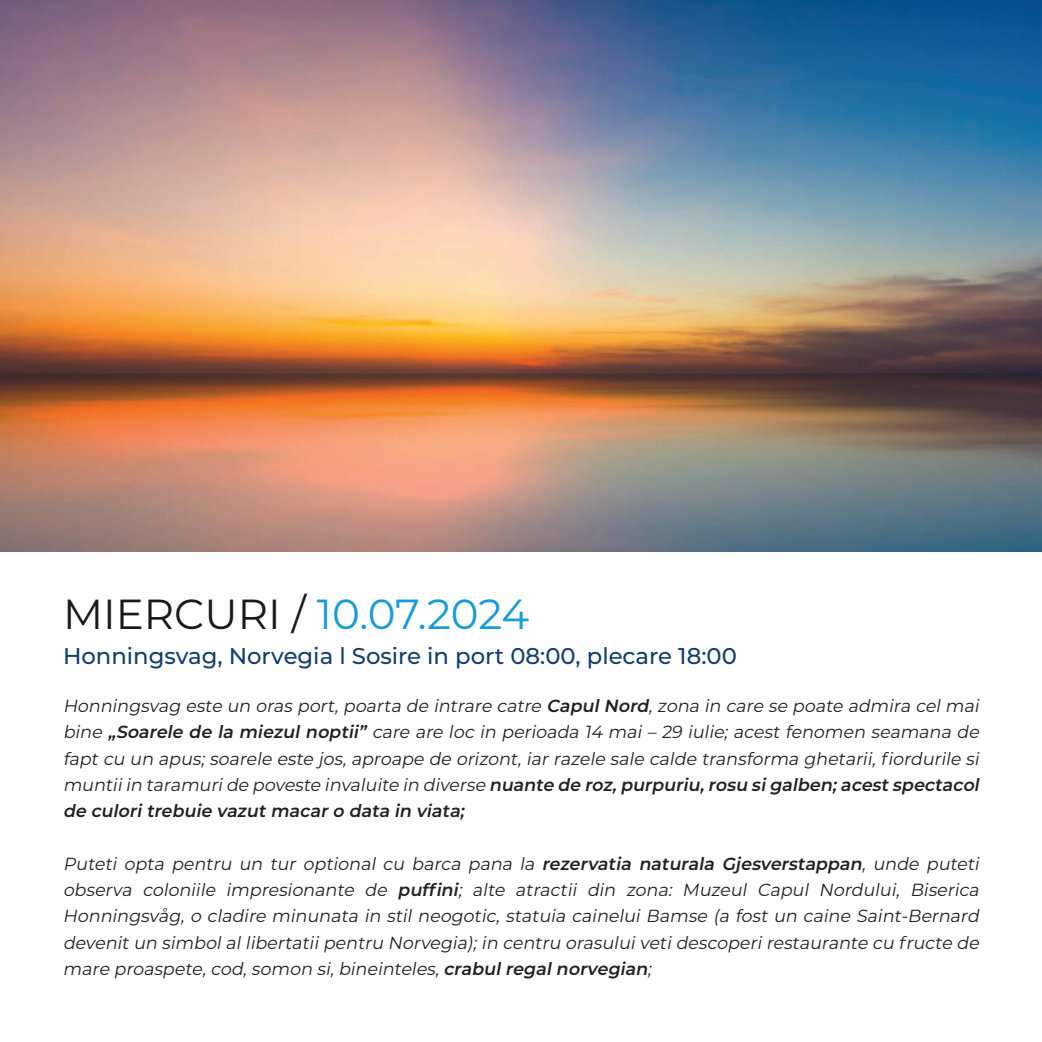
<style>
.page{position:relative;width:1042px;height:1042px;background:#fff}
.page>*{position:absolute;margin:0;border:0;box-sizing:border-box;transform-origin:0 0}
.t1{font:42px "Montserrat";color:#169cd8}
.t2{font:500 22.75px "Montserrat";color:#143e6c}
.t3{font:italic 17.5px/26.2px "Montserrat";color:#23211d;text-align:justify}
.s1{color:#1a1a19}
.s2{font-weight:600}
</style>
<div class="page">
<img style="left:0;top:0;width:1042px;height:551px">
<h1 class="t1" style="left:63px;top:585px;width:468px"><span class="s1">MIERCURI /</span> 10.07.2024</h1>
<h2 class="t2" style="left:63px;top:640px;width:675px">Honningsvag, Norvegia l Sosire in port 08:00, plecare 18:00</h2>
<p class="t3" style="left:63px;top:692px;width:921px">Honningsvag este un oras port,poarta de intrare catre <span class="s2">Capul Nord</span>,zona in care se poate admira celmai bine <span class="s2">„Soarele de la miezul noptii”</span> care are loc in perioada 14 mai – 29 iulie; acest fenomen seamana de faptcu un apus;soarele este jos,aproape de orizont,iarrazele sale calde transforma ghetarii,fiordurile si muntiiin taramuride poveste invaluite in diverse <span class="s2">nuante de roz,purpuriu,rosu sigalben;acestspectacol de culoritrebuie vazutmacaro data in viata;</span></p>
<p class="t3" style="left:63px;top:850px;width:921px">Puteti opta pentru un tur optional cu barca pana la <span class="s2">rezervatia naturala Gjesverstappan</span>, unde puteti observa coloniile impresionante de <span class="s2">puffini</span>; alte atractii din zona: Muzeul Capul Nordului, Biserica Honningsvåg, o cladire minunata in stil neogotic, statuia cainelui Bamse (a fost un caine Saint-Bernard devenitun simbolallibertatiipentru Norvegia);in centru orasuluivetidescoperirestaurante cu fructe de mare proaspete,cod,somon si,bineinteles,<span class="s2">crabulregalnorvegian</span>;</p>
</div>
